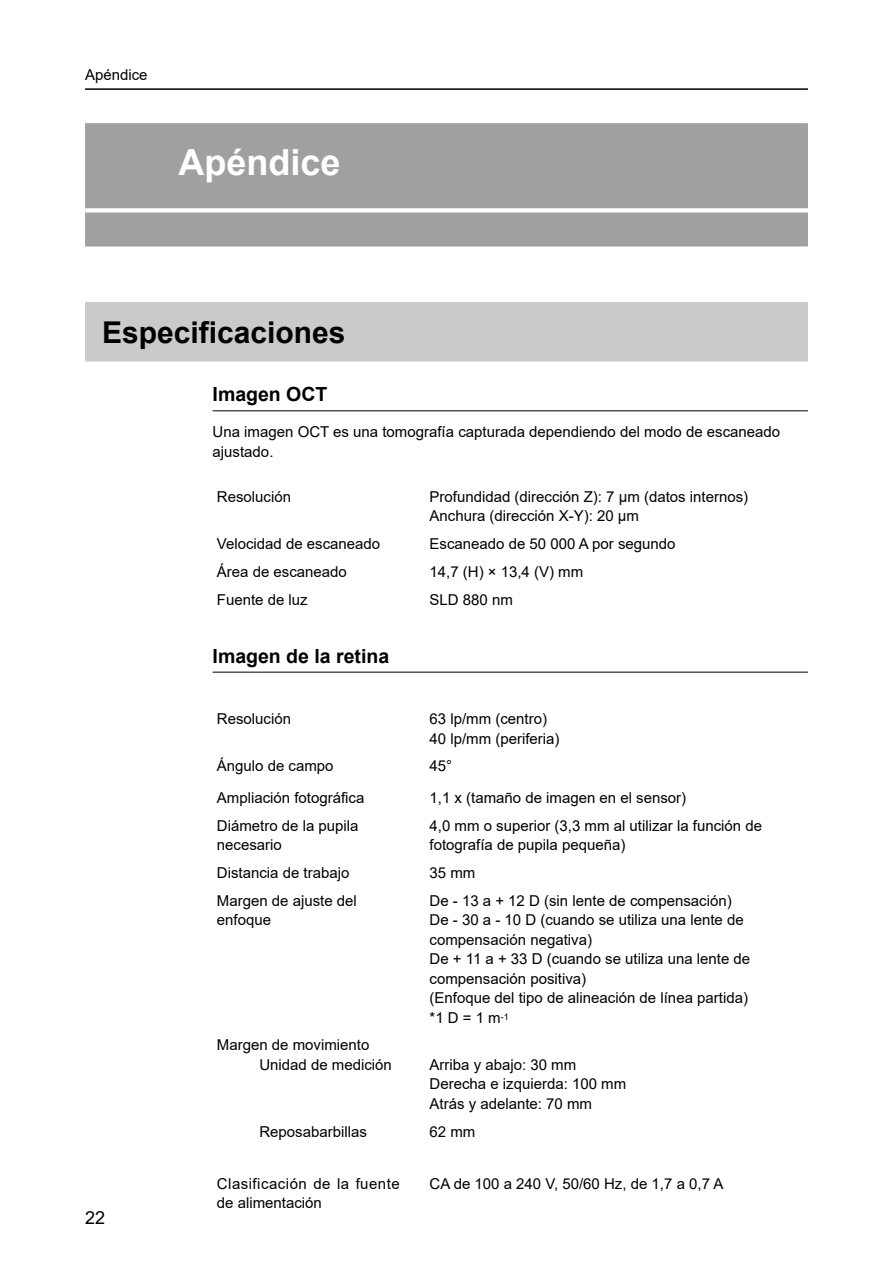
<style>
.page{position:relative;width:893px;height:1263px;background:#fff}
.page>*{position:absolute;margin:0;border:0;box-sizing:border-box;transform-origin:0 0}
.t1{font:700 36px "Arial";color:#fff}
.t2{font:700 30px "Arial";color:#000}
.t3{font:700 19.5px "Arial";color:#000}
.t4{font:18px "Arial";color:#000}
.t5{font:15px/19.5px "Arial";color:#000}
.t6{font:15px/19.5px "Arial";letter-spacing:.03em;color:#000}
</style>
<div class="page">
<hr style="left:85px;top:88px;width:723px;height:2px;background:#000">
<div style="left:85px;top:123px;width:723px;height:123px;background:#9fa0a0"></div>
<svg style="left:85px;top:208px;width:723px;height:4px;background:#f9f9f9"></svg>
<div style="left:85px;top:302px;width:723px;height:60px;background:#c9caca"></div>
<hr style="left:213px;top:410px;width:595px;height:1px;background:#000">
<hr style="left:213px;top:672px;width:595px;height:1px;background:#000">
<p class="t5" style="left:85px;top:65px;width:64px">Apéndice</p>
<h1 class="t1" style="left:179px;top:137px;width:164px">Apéndice</h1>
<h2 class="t2" style="left:102px;top:311px;width:245px">Especificaciones</h2>
<h3 class="t3" style="left:213px;top:381px;width:116px">Imagen OCT</h3>
<p class="t5" style="left:213px;top:422px;width:569px">Una imagen OCT es una tomografía capturada dependiendo del modo de escaneado ajustado.</p>
<p class="t5" style="left:217px;top:487px;width:76px">Resolución</p>
<p class="t5" style="left:429px;top:487px;width:320px">Profundidad (dirección Z): 7 μm (datos internos)<br>Anchura (dirección X-Y): 20 µm</p>
<p class="t5" style="left:217px;top:534px;width:165px">Velocidad de escaneado</p>
<p class="t5" style="left:429px;top:534px;width:248px">Escaneado de 50 000 A por segundo</p>
<p class="t5" style="left:217px;top:562px;width:132px">Área de escaneado</p>
<p class="t5" style="left:429px;top:562px;width:155px">14,7 (H) × 13,4 (V) mm</p>
<p class="t5" style="left:217px;top:589px;width:92px">Fuente de luz</p>
<p class="t5" style="left:429px;top:589px;width:85px">SLD 880 nm</p>
<h3 class="t3" style="left:213px;top:642px;width:178px">Imagen de la retina</h3>
<p class="t5" style="left:217px;top:709px;width:76px">Resolución</p>
<p class="t5" style="left:429px;top:709px;width:132px">63 lp/mm (centro)<br>40 lp/mm (periferia)</p>
<p class="t5" style="left:217px;top:756px;width:118px">Ángulo de campo</p>
<p class="t5" style="left:429px;top:756px;width:24px">45°</p>
<p class="t5" style="left:217px;top:788px;width:149px">Ampliación fotográfica</p>
<p class="t5" style="left:429px;top:788px;width:258px">1,1 x (tamaño de imagen en el sensor)</p>
<p class="t5" style="left:217px;top:815px;width:143px">Diámetro de la pupila necesario</p>
<p class="t5" style="left:429px;top:815px;width:334px">4,0 mm o superior (3,3 mm al utilizar la función de fotografía de pupila pequeña)</p>
<p class="t5" style="left:217px;top:863px;width:134px">Distancia de trabajo</p>
<p class="t5" style="left:429px;top:863px;width:47px">35 mm</p>
<p class="t5" style="left:217px;top:890px;width:142px">Margen de ajuste del enfoque</p>
<p class="t5" style="left:429px;top:890px;width:322px">De - 13 a + 12 D (sin lente de compensación)<br>De - 30 a - 10 D (cuando se utiliza una lente de compensación negativa)<br>De + 11 a + 33 D (cuando se utiliza una lente de compensación positiva)<br>(Enfoque del tipo de alineación de línea partida) *1 D = 1 m<sup>-1</sup></p>
<p class="t5" style="left:259px;top:1035px;width:134px;text-indent:-43px">Margen de movimiento<br>Unidad de medición</p>
<p class="t5" style="left:429px;top:1055px;width:198px">Arriba y abajo: 30 mm<br>Derecha e izquierda: 100 mm<br>Atrás y adelante: 70 mm</p>
<p class="t5" style="left:429px;top:1122px;width:47px">62 mm</p>
<p class="t5" style="left:259px;top:1122px;width:109px">Reposabarbillas</p>
<p class="t4" style="left:85px;top:1205px;width:22px">22</p>
<p class="t6" style="left:217px;top:1173px;width:184px">Clasificación de la fuente de alimentación</p>
<p class="t5" style="left:429px;top:1173px;width:295px">CA de 100 a 240 V, 50/60 Hz, de 1,7 a 0,7 A</p>
</div>
